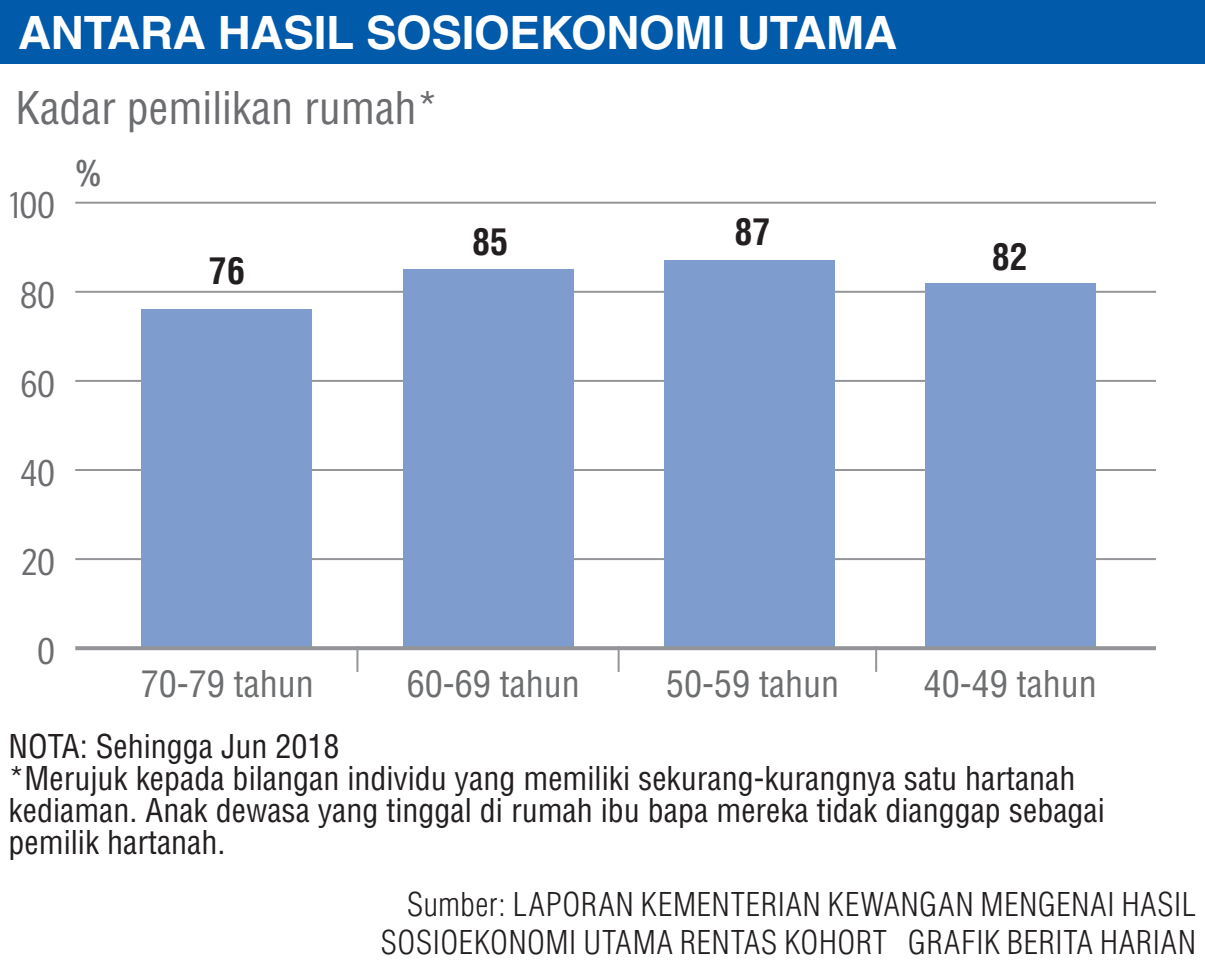
<style>
.page{position:relative;width:1205px;height:964px;background:#fff}
.page>*{position:absolute;margin:0;border:0;box-sizing:border-box;transform-origin:0 0}
.t1{font:700 46px "Helvetica";letter-spacing:-.01em;color:#fff}
.t2{font:condensed 44px "Helvetica";color:#6c6d70}
.t3{font:condensed 36px "Helvetica";color:#6c6e70}
.t4{font:36px "Curator Head Cond ST Regular";color:#6c6d70}
.t5{font:700 condensed 36px "Helvetica";color:#231f20}
.t6{font:700 36px "Curator Head Cond ST Semi";color:#6c6d70}
.t7{font:condensed 32px/32px "Helvetica";color:#231f20}
.t8{font:300 condensed 32px/38.4px "Helvetica";letter-spacing:.025em;color:#231f20;text-align:right}
</style>
<div class="page">
<hr style="left:75px;top:558px;width:1080px;height:2px;background:#939598">
<hr style="left:75px;top:469px;width:1080px;height:2px;background:#939598">
<hr style="left:75px;top:380px;width:1080px;height:2px;background:#939598">
<hr style="left:75px;top:291px;width:1080px;height:2px;background:#939598">
<hr style="left:75px;top:202px;width:1080px;height:2px;background:#939598">
<div style="left:142px;top:310px;width:170px;height:338px;background:#7e9dce"></div>
<div style="left:403px;top:269px;width:170px;height:379px;background:#7e9dce"></div>
<div style="left:664px;top:261px;width:170px;height:387px;background:#7e9dce"></div>
<div style="left:925px;top:283px;width:170px;height:365px;background:#7e9dce"></div>
<hr style="left:75px;top:646px;width:1080px;height:4px;background:#939598">
<hr style="left:356px;top:646px;width:2px;height:26px;background:#939598">
<hr style="left:617px;top:646px;width:2px;height:26px;background:#939598">
<hr style="left:875px;top:646px;width:2px;height:26px;background:#939598">
<div style="left:0;top:1px;width:1204px;height:63px;background:#015aaa"></div>
<h1 class="t1" style="left:18px;top:5px;width:880px">ANTARA HASIL SOSIOEKONOMI UTAMA</h1>
<h2 class="t2" style="left:16px;top:80px;width:424px">Kadar pemilikan rumah*</h2>
<p class="t4" style="left:10px;top:186px;width:47px">100</p>
<p class="t6" style="left:75px;top:153px;width:27px">%</p>
<p class="t4" style="left:20px;top:275px;width:37px">80</p>
<p class="t4" style="left:20px;top:364px;width:36px">60</p>
<p class="t4" style="left:21px;top:453px;width:36px">40</p>
<p class="t4" style="left:22px;top:542px;width:35px">20</p>
<p class="t4" style="left:37px;top:631px;width:19px">0</p>
<p class="t5" style="left:209px;top:249px;width:37px">76</p>
<p class="t5" style="left:472px;top:220px;width:37px">85</p>
<p class="t5" style="left:734px;top:210px;width:37px">87</p>
<p class="t5" style="left:991px;top:234px;width:38px">82</p>
<p class="t3" style="left:141px;top:661px;width:174px">70-79 tahun</p>
<p class="t3" style="left:407px;top:661px;width:174px">60-69 tahun</p>
<p class="t3" style="left:666px;top:661px;width:174px">50-59 tahun</p>
<p class="t3" style="left:923px;top:661px;width:174px">40-49 tahun</p>
<p class="t7" style="left:9px;top:730px;width:1097px">NOTA: Sehingga Jun 2018<br>*Merujuk kepada bilangan individu yang memiliki sekurang-kurangnya satu hartanah kediaman. Anak dewasa yang tinggal di rumah ibu bapa mereka tidak dianggap sebagai pemilik hartanah.</p>
<p class="t8" style="left:381px;top:885px;width:816px">Sumber: LAPORAN KEMENTERIAN KEWANGAN MENGENAI HASIL<br>SOSIOEKONOMI UTAMA RENTAS KOHORT GRAFIK BERITA HARIAN</p>
</div>
